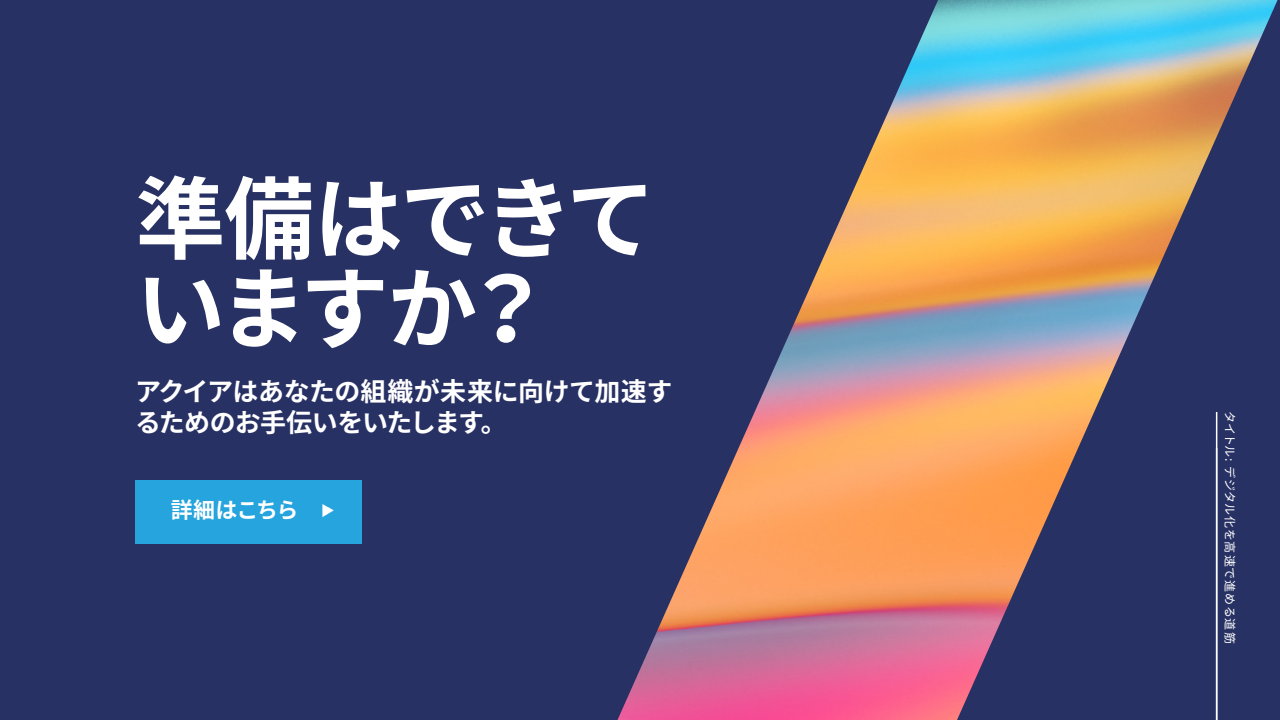
<style>
.page{position:relative;width:1280px;height:720px;background:#283164}
.page>*{position:absolute;margin:0;border:0;box-sizing:border-box;transform-origin:0 0}
.t1{font:700 90px/90px "Noto Sans CJ Kjp";letter-spacing:-.055em;color:#fff}
.t2{font:700 26px/31.2px "Noto Sans CJ Kjp";letter-spacing:-.02em;color:#fff}
.t3{font:700 22px "Noto Sans CJ Kjp";letter-spacing:-.04em;color:#fff}
.t4{font:12px "Noto Sans CJ Kjp";letter-spacing:.05em;color:#fff}
</style>
<div class="page">
<div style="left:136px;top:480px;width:226px;height:64px;background:#26a4dd"></div>
<svg style="left:322px;top:504px;width:12px;height:13px"></svg>
<img style="left:618px;top:0;width:660px;height:720px">
<hr style="left:1216px;top:412px;width:1px;height:308px;background:#fff">
<h1 class="t1" style="left:136px;top:176px;width:522px">準備はできていますか？</h1>
<p class="t2" style="left:135px;top:376px;width:539px">アクイアはあなたの組織が未来に向けて加速するためのお手伝いをいたします。</p>
<p class="t3" style="left:171px;top:497px;width:129px">詳細はこちら</p>
<p class="t4" style="left:1237px;top:411px;width:234px;rotate:90deg">タイトル: デジタル化を高速で進める道筋</p>
</div>
